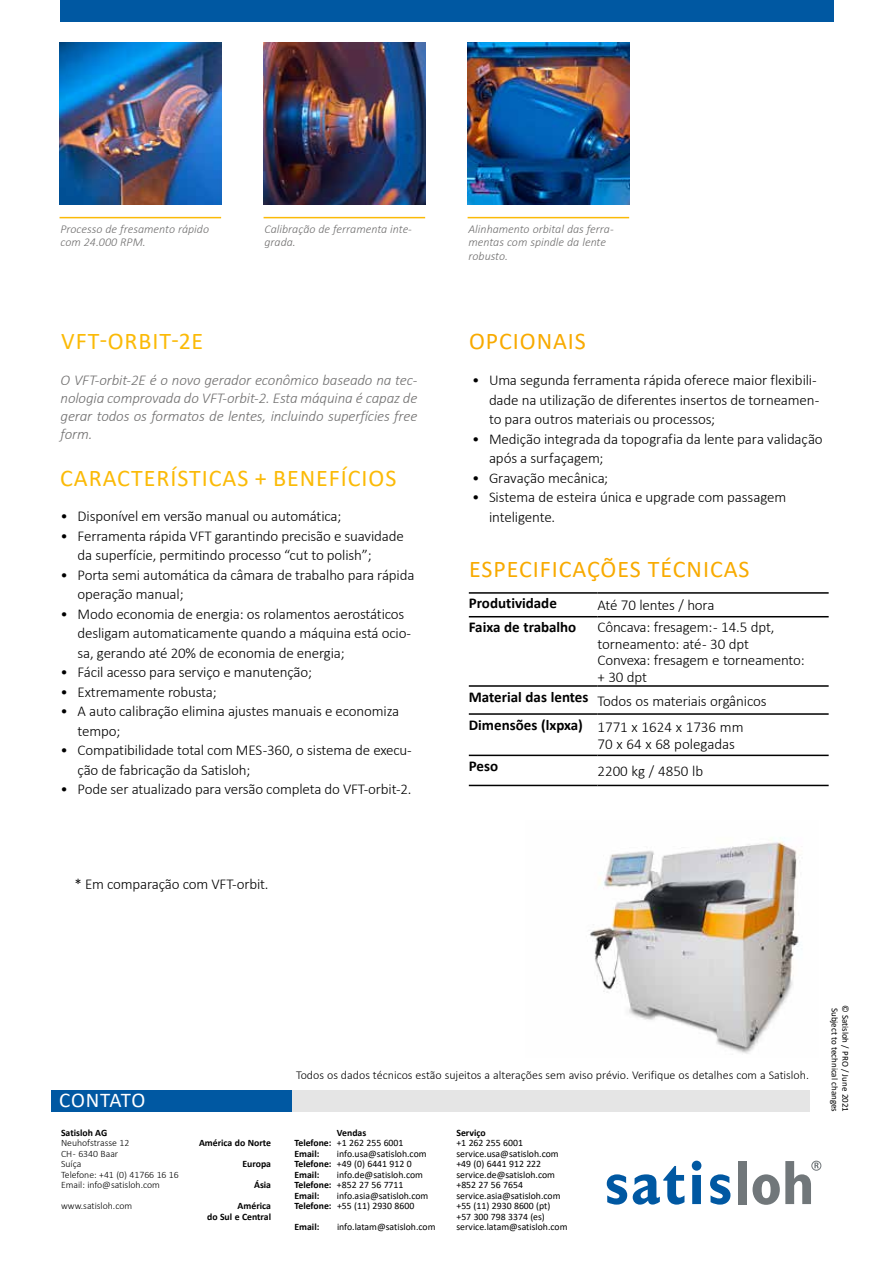
<style>
.page{position:relative;width:893px;height:1263px;background:#fff}
.page>*{position:absolute;margin:0;border:0;box-sizing:border-box;transform-origin:0 0}
.t1{font:24px "Calibri";letter-spacing:.04em;color:#fbba07}
.t2{font:24px "Calibri";letter-spacing:.04em;color:#f8aa00}
.t3{font:21px "Calibri";letter-spacing:.02em;color:#fff}
.t4{font:300 15px/19.5px "Calibri";letter-spacing:-.01em;color:#000}
.t5{font:italic 300 15px/18px "Calibri";letter-spacing:-.01em;color:#706f6f;text-align:justify}
.t6{font:700 15px "Calibri";color:#000}
.t7{font:italic 300 12px/13.5px "Calibri";color:#706f6f}
.t8{font:300 12px "Calibri";color:#000}
.t9{font:9.75px/10.5px "Calibri";color:#000}
.t10{font:300 9.75px/10.5px "Calibri";color:#000}
.t11{font:700 9.75px/21px "Calibri";color:#000;text-align:right}
.t12{font:9px/10.8px "Calibri";color:#000;text-align:center}
.s1{font-weight:700}
</style>
<div class="page">
<img style="left:468px;top:43px;width:161px;height:161px">
<div style="left:60px;top:0;width:773px;height:21px;background:#0058a2"></div>
<hr style="left:60px;top:217px;width:161px;height:1px;background:#fbba07">
<div style="left:140px;top:1090px;width:670px;height:21px;background:#e5e5e5"></div>
<svg style="left:607px;top:1174px;width:20px;height:30px"></svg>
<svg style="left:633px;top:1166px;width:51px;height:38px"></svg>
<svg style="left:692px;top:1161px;width:9px;height:43px"></svg>
<svg style="left:710px;top:1174px;width:20px;height:30px"></svg>
<div style="left:738px;top:1161px;width:9px;height:43px;background:#71777a"></div>
<svg style="left:752px;top:1161px;width:67px;height:44px"></svg>
<div style="left:811px;top:1161px;width:10px;height:9px;border:1px solid #71777a;border-radius:50%"></div>
<div style="left:51px;top:1090px;width:241px;height:21px;background:#0058a2"></div>
<img style="left:60px;top:43px;width:161px;height:161px">
<hr style="left:468px;top:217px;width:161px;height:1px;background:#fbba07">
<hr style="left:264px;top:217px;width:161px;height:1px;background:#fbba07">
<img style="left:264px;top:43px;width:161px;height:161px">
<img style="left:589px;top:838px;width:211px;height:216px">
<hr style="left:469px;top:592px;width:128px;height:2px;background:#000">
<hr style="left:597px;top:592px;width:232px;height:2px;background:#000">
<hr style="left:469px;top:616px;width:128px;height:1px;background:#000">
<hr style="left:597px;top:616px;width:232px;height:1px;background:#000">
<hr style="left:469px;top:685px;width:128px;height:2px;background:#000">
<hr style="left:597px;top:685px;width:232px;height:2px;background:#000">
<hr style="left:469px;top:713px;width:128px;height:2px;background:#000">
<hr style="left:597px;top:713px;width:232px;height:2px;background:#000">
<hr style="left:469px;top:755px;width:128px;height:1px;background:#000">
<hr style="left:597px;top:755px;width:232px;height:1px;background:#000">
<hr style="left:469px;top:785px;width:128px;height:1px;background:#000">
<hr style="left:597px;top:785px;width:232px;height:1px;background:#000">
<p class="t7" style="left:60px;top:222px;width:150px">Processo de fresamento rápido com 24.000 RPM.</p>
<h1 class="t1" style="left:61px;top:324px;width:144px">VFT-ORBIT-2E</h1>
<p class="t7" style="left:264px;top:222px;width:149px">Calibração de ferramenta inte&shy;grada.</p>
<p class="t5" style="left:61px;top:371px;width:358px">O VFT-orbit-2E é o novo gerador econômico baseado na tec&shy;nologia comprovada do VFT-orbit-2. Esta máquina é capaz de gerar todos os formatos de lentes, incluindo superfícies free form.</p>
<h1 class="t1" style="left:60px;top:461px;width:338px">CARACTERÍSTICAS + BENEFÍCIOS</h1>
<p class="t4" style="left:61px;top:506px;width:282px">• Disponível em versão manual ou automática;</p>
<p class="t4" style="left:78px;top:526px;width:328px;text-indent:-17px">• Ferramenta rápida VFT garantindo precisão e suavidade da superfície, permitindo processo “cut to polish”;</p>
<p class="t4" style="left:78px;top:565px;width:338px;text-indent:-17px">• Porta semi automática da câmara de trabalho para rápida operação manual;</p>
<p class="t4" style="left:78px;top:604px;width:335px;text-indent:-17px">• Modo economia de energia: os rolamentos aerostáticos desligam automaticamente quando a máquina está ocio&shy;sa, gerando até 20% de economia de energia;</p>
<p class="t4" style="left:61px;top:662px;width:253px">• Fácil acesso para serviço e manutenção;</p>
<p class="t4" style="left:61px;top:682px;width:158px">• Extremamente robusta;</p>
<p class="t4" style="left:78px;top:701px;width:323px;text-indent:-17px">• A auto calibração elimina ajustes manuais e economiza tempo;</p>
<p class="t4" style="left:78px;top:740px;width:336px;text-indent:-17px">• Compatibilidade total com MES -360, o sistema de execu&shy;ção de fabricação da Satisloh;</p>
<p class="t4" style="left:61px;top:779px;width:352px">• Pode ser atualizado para versão completa do VFT-orbit-2.</p>
<p class="t4" style="left:74px;top:874px;width:196px">* Em comparação com VFT-orbit.</p>
<p class="t7" style="left:468px;top:222px;width:147px">Alinhamento orbital das ferra&shy;mentas com spindle da lente robusto.</p>
<h1 class="t2" style="left:469px;top:324px;width:118px">OPCIONAIS</h1>
<p class="t4" style="left:489px;top:371px;width:332px;text-indent:-17px">• Uma segunda ferramenta rápida oferece maior flexibili&shy;dade na utilização de diferentes insertos de torneamen&shy;to para outros materiais ou processos;</p>
<p class="t4" style="left:489px;top:429px;width:335px;text-indent:-17px">• Medição integrada da topografia da lente para validação após a surfaçagem;</p>
<p class="t4" style="left:472px;top:468px;width:138px">• Gravação mecânica;</p>
<p class="t4" style="left:489px;top:488px;width:299px;text-indent:-17px">• Sistema de esteira única e upgrade com passagem inteligente.</p>
<h1 class="t2" style="left:469px;top:552px;width:282px">ESPECIFICAÇÕES TÉCNICAS</h1>
<p class="t6" style="left:469px;top:593px;width:90px">Produtividade</p>
<p class="t4" style="left:597px;top:596px;width:118px">Até 70 lentes / hora</p>
<p class="t6" style="left:469px;top:617px;width:109px">Faixa de trabalho</p>
<p class="t4" style="left:597px;top:619px;width:209px;line-height:16.5px">Côncava: fresagem: - 14.5 dpt, torneamento: até - 30 dpt<br>Convexa: fresagem e torneamento: + 30 dpt</p>
<p class="t4" style="left:469px;top:689px;width:299px;line-height:23.9px"><sup>Material</sup> <sup>das</sup> <sup>lentes</sup> Todos os materiais orgânicos<br><span class="s1">Dimensões (lxpxa)</span> 1771 x 1624 x 1736 mm</p>
<p class="t4" style="left:597px;top:734px;width:139px">70 x 64 x 68 polegadas</p>
<p class="t6" style="left:469px;top:755px;width:31px">Peso</p>
<p class="t4" style="left:597px;top:761px;width:107px">2200 kg / 4850 lb</p>
<h2 class="t3" style="left:59px;top:1086px;width:88px">CONTATO</h2>
<p class="t11" style="left:61px;top:1122px;width:48px">Satisloh AG</p>
<p class="t10" style="left:61px;top:1138px;width:119px">Neuhofstrasse 12<br>CH - 6340 Baar<br>Suíça<br>Telefone: +41 (0) 41766 16 16<br>Email: info@satisloh.com</p>
<p class="t10" style="left:61px;top:1201px;width:73px">www.satisloh.com</p>
<p class="t11" style="left:199px;top:1132px;width:74px">América do Norte<br>Europa<br>Ásia<br>América</p>
<p class="t11" style="left:207px;top:1206px;width:65px">do Sul e Central</p>
<p class="t8" style="left:296px;top:1068px;width:514px">Todos os dados técnicos estão sujeitos a alterações sem aviso prévio. Verifique os detalhes com a Satisloh.</p>
<p class="t11" style="left:337px;top:1122px;width:31px">Vendas</p>
<p class="t11" style="left:456px;top:1122px;width:31px">Serviço</p>
<p class="t9" style="left:294px;top:1137px;width:111px"><span class="s1">Telefone:</span> +1 262 255 6001</p>
<p class="t9" style="left:456px;top:1137px;width:68px">+1 262 255 6001</p>
<p class="t11" style="left:294px;top:1143px;width:26px">Email:</p>
<p class="t9" style="left:337px;top:1148px;width:91px">info.usa@satisloh.com</p>
<p class="t9" style="left:456px;top:1148px;width:104px">service.usa@satisloh.com</p>
<p class="t9" style="left:294px;top:1158px;width:119px"><span class="s1">Telefone:</span> +49 (0) 6441 912 0</p>
<p class="t9" style="left:456px;top:1158px;width:86px">+49 (0) 6441 912 222</p>
<p class="t11" style="left:294px;top:1164px;width:26px">Email:</p>
<p class="t9" style="left:337px;top:1169px;width:88px">info.de@satisloh.com</p>
<p class="t9" style="left:456px;top:1169px;width:100px">service.de@satisloh.com</p>
<p class="t9" style="left:294px;top:1179px;width:111px"><span class="s1">Telefone:</span> +852 27 56 7711</p>
<p class="t9" style="left:456px;top:1179px;width:68px">+852 27 56 7654</p>
<p class="t11" style="left:294px;top:1185px;width:26px">Email:</p>
<p class="t9" style="left:337px;top:1190px;width:93px">info.asia@satisloh.com</p>
<p class="t9" style="left:456px;top:1190px;width:105px">service.asia@satisloh.com</p>
<p class="t9" style="left:294px;top:1200px;width:121px"><span class="s1">Telefone:</span> +55 (11) 2930 8600</p>
<p class="t9" style="left:456px;top:1200px;width:96px">+55 (11) 2930 8600 (pt) +57 300 798 3374 (es)</p>
<p class="t11" style="left:294px;top:1216px;width:26px">Email:</p>
<p class="t9" style="left:337px;top:1221px;width:100px">info.latam@satisloh.com</p>
<p class="t9" style="left:456px;top:1221px;width:113px">service.latam@satisloh.com</p>
<p class="t12" style="left:851px;top:1005px;width:108px;rotate:90deg">© Satisloh / PRO / June 2021<br>Subject to technical changes</p>
</div>
